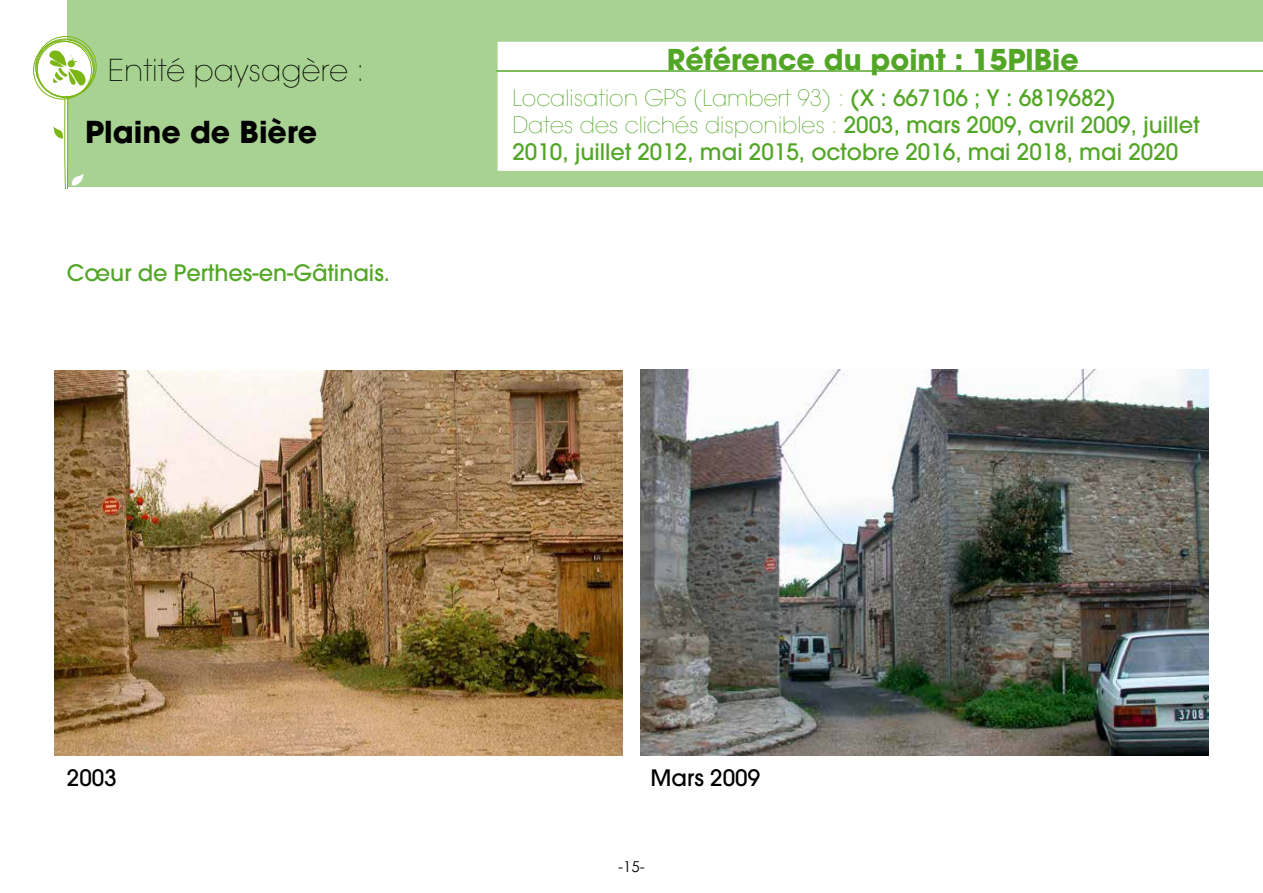
<style>
.page{position:relative;width:1263px;height:893px;background:#fff}
.page>*{position:absolute;margin:0;border:0;box-sizing:border-box;transform-origin:0 0}
.t1{font:200 30px "Avant Garde";color:#000}
.t2{font:700 30px "Avant Garde";color:#000}
.t3{font:700 28.5px "Avant Garde";color:#52a625}
.t4{font:500 22.5px/27px "Avant Garde";color:#52a625}
.t5{font:500 22.5px "Avant Garde";color:#000}
.t6{font:15px "Century Gothic";color:#000}
.s1{font-weight:200}
</style>
<div class="page">
<div style="left:67px;top:0;width:1196px;height:187px;background:#a8d292"></div>
<div style="left:498px;top:42px;width:765px;height:129px;background:#fff"></div>
<svg style="left:33px;top:39px;width:61px;height:149px"></svg>
<hr style="left:496px;top:70px;width:767px;height:2px;background:#52a625">
<img style="left:54px;top:371px;width:569px;height:385px">
<img style="left:640px;top:370px;width:569px;height:386px">
<h1 class="t1" style="left:108px;top:53px;width:258px">Entité paysagère :</h1>
<h1 class="t2" style="left:85px;top:113px;width:234px">Plaine de Bière</h1>
<p class="t4" style="left:67px;top:259px;width:325px">Cœur de Perthes-en-Gâtinais.</p>
<p class="t3" style="left:667px;top:41px;width:413px">Référence du point : 15PlBie</p>
<p class="t4" style="left:512px;top:84px;width:689px"><span class="s1">Localisation GPS (Lambert 93) :</span> (X : 667106 ; Y : 6819682)<br><span class="s1">Dates des clichés disponibles :</span> 2003, mars 2009, avril 2009, juillet<br>2010, juillet 2012, mai 2015, octobre 2016, mai 2018, mai 2020</p>
<p class="t5" style="left:67px;top:763px;width:51px">2003</p>
<p class="t5" style="left:651px;top:763px;width:111px">Mars 2009</p>
<p class="t6" style="left:618px;top:856px;width:28px">-15-</p>
</div>
